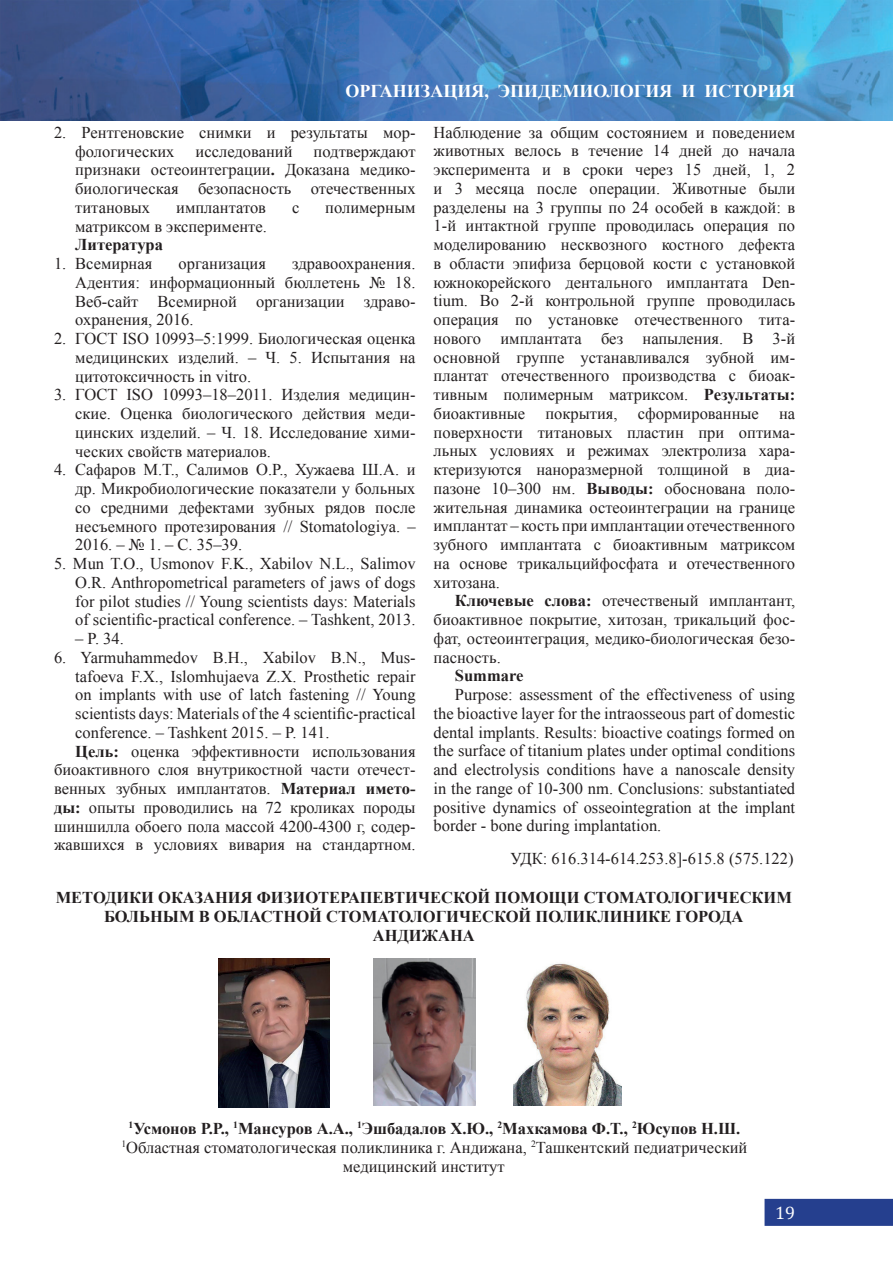
<style>
.page{position:relative;width:893px;height:1263px;background:#fff}
.page>*{position:absolute;margin:0;border:0;box-sizing:border-box;transform-origin:0 0}
.t1{font:700 18px "Times New Roman";color:#fff}
.t2{font:18px "Cambria";color:#fff}
.t3{font:16.5px/18.8px "Times New Roman";color:#231f20;text-align:justify}
.t4{font:700 16.5px/19px "Times New Roman";color:#231f20;text-align:center}
.s1{font-weight:700}
</style>
<div class="page">
<img style="left:0;top:0;width:893px;height:121px">
<div style="left:764px;top:1199px;width:129px;height:27px;background:#253f8e;border:2px solid #253f8e"></div>
<img style="left:513px;top:962px;width:108px;height:143px">
<img style="left:218px;top:958px;width:112px;height:149px">
<img style="left:374px;top:958px;width:101px;height:147px">
<p class="t1" style="left:345px;top:79px;width:451px">ОРГАНИЗАЦИЯ, ЭПИДЕМИОЛОГИЯ И ИСТОРИЯ</p>
<p class="t3" style="left:434px;top:123px;width:363px">Наблюдение за общим состоянием и поведением животных велось в течение 14 дней до начала эксперимента и в сроки через 15 дней, 1, 2 и 3 месяца после операции. Животные были разделены на 3 группы по 24 особей в каждой: в 1-й интактной группе проводилась операция по моделированию несквозного костного дефекта в области эпифиза берцовой кости с установкой южнокорейского дентального имплантата Den&shy;tium. Во 2-й контрольной группе проводилась операция по установке отечественного тита&shy;нового имплантата без напыления. В 3-й основной группе устанавливался зубной им&shy;плантат отечественного производства с биоак&shy;тивным полимерным матриксом. <span class="s1">Результаты: </span>биоактивные покрытия, сформированные на поверхности титановых пластин при оптима&shy;льных условиях и режимах электролиза хара&shy;ктеризуются наноразмерной толщиной в диа&shy;пазоне 10–300 нм. <span class="s1">Выводы:</span> обоснована поло&shy;жительная динамика остеоинтеграции на границе имплантат – кость при имплантации отечественного зубного имплантата с биоактивным матриксом на основе трикальцийфосфата и отечественного хитозана.</p>
<p class="t3" style="left:434px;top:591px;width:363px;text-indent:21px"><span class="s1">Ключевые слова:</span> отечественый имплантант, биоактивное покрытие, хитозан, трикальций фос&shy;фат, остеоинтеграция, медико-биологическая безо&shy;пасность.</p>
<p class="t4" style="left:455px;top:666px;width:70px">Summare</p>
<p class="t3" style="left:434px;top:685px;width:363px;text-indent:21px">Purpose: assessment of the effectiveness of using the bioactive layer for the intraosseous part of domestic dental implants. Results: bioactive coatings formed on the surface of titanium plates under optimal conditions and electrolysis conditions have a nanoscale density in the range of 10-300 nm. Conclusions: substantiated positive dynamics of osseointegration at the implant border - bone during implantation.</p>
<p class="t3" style="left:511px;top:849px;width:284px">УДК: 616.314-614.253.8]-615.8 (575.122)</p>
<p class="t4" style="left:56px;top:887px;width:738px">МЕТОДИКИ ОКАЗАНИЯ ФИЗИОТЕРАПЕВТИЧЕСКОЙ ПОМОЩИ СТОМАТОЛОГИЧЕСКИМ<br>БОЛЬНЫМ В ОБЛАСТНОЙ СТОМАТОЛОГИЧЕСКОЙ ПОЛИКЛИНИКЕ ГОРОДА<br>АНДИЖАНА</p>
<p class="t3" style="left:75px;top:123px;width:340px;text-indent:-21px">2. Рентгеновские снимки и результаты мор&shy;фологических</p>
<p class="t3" style="left:196px;top:142px;width:98px">исследований</p>
<p class="t3" style="left:75px;top:142px;width:342px;text-indent:238px">подтверждают признаки остеоинтеграции<span class="s1">.</span> Доказана медико&shy;биологическая безопасность отечественных титановых</p>
<p class="t3" style="left:176px;top:198px;width:91px">имплантатов</p>
<p class="t3" style="left:292px;top:198px;width:9px">с</p>
<p class="t3" style="left:325px;top:198px;width:92px">полимерным</p>
<p class="t3" style="left:75px;top:217px;width:193px">матриксом в эксперименте.</p>
<p class="t4" style="left:75px;top:235px;width:89px">Литература</p>
<p class="t3" style="left:54px;top:254px;width:100px">1. Всемирная</p>
<p class="t3" style="left:179px;top:254px;width:89px">организация</p>
<p class="t3" style="left:75px;top:254px;width:342px;text-indent:217px">здравоохранения.<br>Адентия: информационный бюллетень № 18.<br>Веб-сайт Всемирной организации здраво&shy;охранения, 2016.</p>
<p class="t3" style="left:75px;top:329px;width:342px;text-indent:-21px">2. ГОСТ ISO 10993–5:1999. Биологическая оценка медицинских изделий. – Ч. 5. Испытания на цитотоксичность in vitro.</p>
<p class="t3" style="left:75px;top:385px;width:340px;text-indent:-21px">3. ГОСТ ISO 10993–18–2011. Изделия медицин&shy;ские. Оценка биологического действия меди&shy;цинских изделий. – Ч. 18. Исследование хими&shy;ческих свойств материалов.</p>
<p class="t3" style="left:75px;top:460px;width:342px;text-indent:-21px">4. Сафаров М.Т., Салимов О.Р., Хужаева Ш.А. и др. Микробиологические показатели у больных со средними дефектами зубных рядов после несъемного протезирования // Stomatologiya. – 2016. – № 1. – С. 35–39.</p>
<p class="t3" style="left:75px;top:554px;width:342px;text-indent:-21px">5. Mun T.O., Usmonov F.K., Xabilov N.L., Salimov O.R. Anthropometrical parameters of jaws of dogs for pilot studies // Young scientists days: Materials of scientific-practical conference. – Tashkent, 2013.</p>
<p class="t3" style="left:75px;top:629px;width:50px">– P. 34.</p>
<p class="t3" style="left:54px;top:648px;width:362px">6. Yarmuhammedov B.H., Xabilov B.N., Mus-</p>
<p class="t3" style="left:75px;top:666px;width:342px">tafoeva F.X., Islomhujaeva Z.X. Prosthetic repair</p>
<p class="t3" style="left:75px;top:685px;width:342px">on implants with use of latch fastening // Young</p>
<p class="t3" style="left:75px;top:704px;width:342px">scientists days: Materials of the 4 scientific-practical</p>
<p class="t3" style="left:75px;top:723px;width:256px">conference. – Tashkent 2015. – P. 141.</p>
<p class="t3" style="left:75px;top:741px;width:342px"><span class="s1">Цель:</span> оценка эффективности использования</p>
<p class="t3" style="left:54px;top:760px;width:362px">биоактивного слоя внутрикостной части отечест-</p>
<p class="t3" style="left:54px;top:779px;width:363px">венных зубных имплантатов. <span class="s1">Материал името-</span></p>
<p class="t3" style="left:54px;top:798px;width:363px"><span class="s1">ды:</span> опыты проводились на 72 кроликах породы</p>
<p class="t3" style="left:54px;top:816px;width:362px">шиншилла обоего пола массой 4200-4300 г, содер-</p>
<p class="t3" style="left:54px;top:835px;width:363px">жавшихся в условиях вивария на стандартном.</p>
<p class="t4" style="left:129px;top:1118px;width:613px"><sup>1</sup>Усмонов Р.Р., <sup>1</sup>Мансуров А.А., <sup>1</sup>Эшбадалов Х.Ю., <sup>2</sup>Махкамова Ф.Т., <sup>2</sup>Юсупов Н.Ш.</p>
<p class="t3" style="left:121px;top:1137px;width:627px"><sup>1</sup>Областная стоматологическая поликлиника г. Андижана, <sup>2</sup>Ташкентский педиатрический</p>
<p class="t3" style="left:343px;top:1156px;width:163px">медицинский институт</p>
<p class="t2" style="left:775px;top:1202px;width:21px">19</p>
</div>
